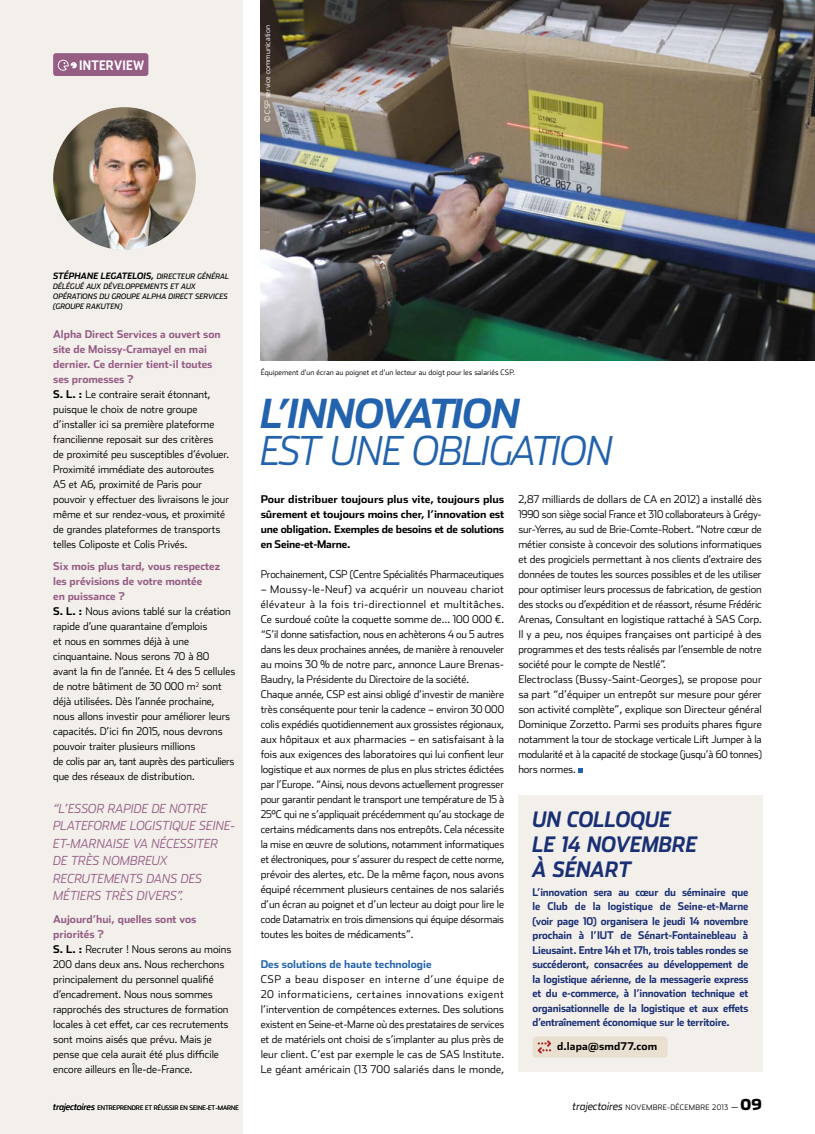
<style>
.page{position:relative;width:815px;height:1134px;background:#fff}
.page>*{position:absolute;margin:0;border:0;box-sizing:border-box;transform-origin:0 0}
.t1{font:italic 300 40px "Stainless";color:#2363ad}
.t2{font:italic 700 40px "Stainless";letter-spacing:-.02em;color:#2363ad}
.t3{font:italic 700 21.25px/25.2px "Stainless";color:#1a3075;scale:.95 1}
.t4{font:700 13.12px "Stainless Cond";letter-spacing:.015em;color:#fff}
.t5{font:italic 300 12.5px "Stainless";color:#955c84}
.t6{font:italic 300 11.25px "Stainless";letter-spacing:-.005em;color:#000}
.t7{font:300 10.62px/15px "Stainless";letter-spacing:-.005em;color:#000}
.t8{font:700 10.62px/14.5px "Stainless";letter-spacing:-.02em;color:#1a3075;text-align:justify;scale:.95 1}
.t9{font:700 10.62px/15px "Stainless";letter-spacing:-.02em;color:#000;text-align:justify}
.t10{font:700 10.62px "Stainless";color:#2363ad}
.t11{font:italic 700 8.75px "Stainless";color:#000}
.t12{font:300 7.5px "Stainless";letter-spacing:.01em;color:#000}
.t13{font:italic 7.5px/10px "Stainless";color:#000}
.t14{font:300 7.5px "Stainless";letter-spacing:.01em;color:#fff}
.t15{font:300 6.25px "Stainless";color:#000}
.s1{font-weight:400;font-size:7.5px}
.s2{font-weight:700;color:#955c84}
.s3{font-weight:700}
.s4{font-style:italic;font-size:9.38px}
.s5{font-style:normal;font-size:7.5px}
.s6{font-size:8.75px}
.s7{font-weight:900;font-size:15px}
</style>
<div class="page">
<div style="left:0;top:0;width:243px;height:1134px;background:#f3efeb"></div>
<img style="left:53px;top:107px;width:143px;height:143px;border-radius:71px">
<div style="left:53px;top:53px;width:95px;height:23px;background:#955c84;border-radius:3px"></div>
<svg style="left:58px;top:60px;width:19px;height:11px"></svg>
<svg style="left:578px;top:768px;width:5px;height:4px"></svg>
<img style="left:261px;top:0;width:554px;height:360px">
<div style="left:518px;top:795px;width:245px;height:277px;background:#f3efeb"></div>
<div style="left:533px;top:1036px;width:135px;height:21px;background:#e9e0d1;border-radius:4px"></div>
<svg style="left:538px;top:1040px;width:13px;height:13px"></svg>
<p class="t4" style="left:79px;top:57px;width:66px">INTERVIEW</p>
<p class="t14" style="left:263px;top:122px;width:98px;rotate:-90deg">© CSP service communication</p>
<p class="t11" style="left:53px;top:271px;width:178px">STÉPHANE LEGATELOIS, <span class="s1">DIRECTEUR GÉNÉRAL</span></p>
<p class="t13" style="left:53px;top:281px;width:176px">DÉLÉGUÉ AUX DÉVELOPPEMENTS ET AUX<br>OPÉRATIONS DU GROUPE ALPHA DIRECT SERVICES (GROUPE RAKUTEN)</p>
<p class="t7" style="left:53px;top:326px;width:178px"><span class="s2">Alpha Direct Services a ouvert son site de Moissy-Cramayel en mai dernier. Ce dernier tient-il toutes ses promesses ?<br></span><span class="s3">S. L. :</span> Le contraire serait étonnant, puisque le choix de notre groupe d’installer ici sa première plateforme francilienne reposait sur des critères<br>de proximité peu susceptibles d’évoluer.<br>Proximité immédiate des autoroutes A5 et A6, proximité de Paris pour pouvoir y effectuer des livraisons le jour même et sur rendez-vous, et proximité de grandes plateformes de transports telles Coliposte et Colis Privés.</p>
<p class="t7" style="left:53px;top:559px;width:184px"><span class="s2">Six mois plus tard, vous respectez les prévisions de votre montée<br>en puissance ?<br></span><span class="s3">S. L. :</span> Nous avions tablé sur la création rapide d’une quarantaine d’emplois<br>et nous en sommes déjà à une cinquantaine. Nous serons 70 à 80 avant la fin de l’année. Et 4 des 5 cellules de notre bâtiment de 30 000 m<sup>2</sup> sont déjà utilisées. Dès l’année prochaine, nous allons investir pour améliorer leurs capacités. D’ici fin 2015, nous devrons pouvoir traiter plusieurs millions<br>de colis par an, tant auprès des particuliers que des réseaux de distribution.</p>
<p class="t5" style="left:53px;top:801px;width:24px">“L’ESSOR</p>
<p class="t5" style="left:108px;top:801px;width:8px">RAPI</p>
<p class="t5" style="left:134px;top:801px;width:45px">DE DE NOTRE</p>
<p class="t5" style="left:53px;top:818px;width:9px">PLATEFORME</p>
<p class="t5" style="left:130px;top:818px;width:8px">LOGISTI</p>
<p class="t5" style="left:173px;top:818px;width:35px">QUE SEINE</p>
<p class="t5" style="left:231px;top:818px;width:6px">-</p>
<p class="t5" style="left:53px;top:836px;width:26px">ET-MARNAISE</p>
<p class="t5" style="left:133px;top:836px;width:41px">VA NÉCESSITER</p>
<p class="t5" style="left:53px;top:853px;width:60px">DETRÈSNOMBRE</p>
<p class="t5" style="left:152px;top:853px;width:18px">UX</p>
<p class="t5" style="left:53px;top:871px;width:9px">RECR</p>
<p class="t5" style="left:82px;top:871px;width:17px">UTEMENTS</p>
<p class="t5" style="left:147px;top:871px;width:17px">DANS</p>
<p class="t5" style="left:181px;top:871px;width:16px">DES</p>
<p class="t5" style="left:53px;top:888px;width:24px">MÉTIERS</p>
<p class="t5" style="left:105px;top:888px;width:80px">TRÈS DIVERS ”.</p>
<p class="t7" style="left:53px;top:911px;width:180px"><span class="s2">Aujourd’hui, quelles sont vos priorités ?<br></span><span class="s3">S. L. :</span> Recruter ! Nous serons au moins 200 dans deux ans. Nous recherchons principalement du personnel qualifié d’encadrement. Nous nous sommes rapprochés des structures de formation locales à cet effet, car ces recrutements sont moins aisés que prévu. Mais je pense que cela aurait été plus difficile encore ailleurs en Île-de-France.</p>
<p class="t15" style="left:53px;top:1104px;width:187px"><span class="s4">TRAJECTOIRES</span> Entreprendre et réussir en Seine-et-Marne</p>
<p class="t6" style="left:573px;top:1099px;width:71px">TRAJECTOIRES <span class="s5">novemb</span></p>
<p class="t12" style="left:658px;top:1103px;width:28px">re-Décemb</p>
<p class="t12" style="left:700px;top:1103px;width:63px">re 2013 <span class="s6">—</span> <span class="s7">09</span></p>
<p class="t12" style="left:261px;top:368px;width:256px">Équipement d'un écran au poignet et d'un lecteur au doigt pour les salariés CSP.</p>
<h1 class="t2" style="left:261px;top:389px;width:261px">L’INNOVATION</h1>
<h1 class="t1" style="left:261px;top:427px;width:173px">EST UNE OBLIGATION</h1>
<p class="t7" style="left:518px;top:491px;width:245px">2,87 milliards de dollars de CA en 2012) a installé dès 1990 son siège social France et 310 collaborateurs à Grégy&shy;sur-Yerres, au sud de Brie-Comte-Robert. “Notre cœur de métier consiste à concevoir des solutions informatiques et des progiciels permettant à nos clients d’extraire des données de toutes les sources possibles et de les utiliser pour optimiser leurs processus de fabrication, de gestion des stocks ou d’expédition et de réassort, résume Frédéric Arenas, Consultant en logistique rattaché à SAS Corp.<br>I l y a peu, nos équipes françaises ont participé à des programmes et des tests réalisés par l’ensemble de notre société pour le compte de Nestlé”.<br>Electroclass (Bussy-Saint-Georges), se propose pour sa part “d’équiper un entrepôt sur mesure pour gérer son activité complète”, explique son Directeur général Dominique Zorzetto. Parmi ses produits phares figure notamment la tour de stockage verticale Lift Jumper à la modularité et à la capacité de stockage (jusqu’à 60 tonnes) hors normes.</p>
<p class="t9" style="left:261px;top:491px;width:245px">Pour distribuer toujours plus vite, toujours plus sûrement et toujours moins cher, l’innovation est une obligation. Exemples de besoins et de solutions en Seine-et-Marne.</p>
<p class="t7" style="left:261px;top:566px;width:245px">Prochainement, CSP (Centre Spécialités Pharmaceutiques</p>
<p class="t7" style="left:261px;top:581px;width:245px">– Moussy-le-Neuf) va acquérir un nouveau chariot élévateur à la fois tri-directionnel et multitâches.<br>Ce surdoué coûte la coquette somme de… 100 000 €. “S’il donne satisfaction, nous en achèterons 4 ou 5 autres dans les deux prochaines années, de manière à renouveler au moins 30 % de notre parc, annonce Laure Brenas-Baudry, la Présidente du Directoire de la société.<br>Chaque année, CSP est ainsi obligé d’investir de manière très conséquente pour tenir la cadence – environ 30 000 colis expédiés quotidiennement aux grossistes régionaux, aux hôpitaux et aux pharmacies – en satisfaisant à la fois aux exigences des laboratoires qui lui confient leur logistique et aux normes de plus en plus strictes édictées par l’Europe. “Ainsi, nous devons actuellement progresser pour garantir pendant le transport une température de 15 à 25°C qui ne s’appliquait précédemment qu’au stockage de certains médicaments dans nos entrepôts. Cela nécessite la mise en œuvre de solutions, notamment informatiques et électroniques, pour s’assurer du respect de cette norme, prévoir des alertes, etc. De la même façon, nous avons équipé récemment plusieurs centaines de nos salariés d’un écran au poignet et d’un lecteur au doigt pour lire le code Datamatrix en trois dimensions qui équipe désormais toutes les boites de médicaments”.</p>
<p class="t10" style="left:261px;top:957px;width:172px">Des solutions de haute technologie</p>
<p class="t7" style="left:261px;top:971px;width:245px;text-align:justify">CSP a beau disposer en interne d’une équipe de 20 informaticiens, certaines innovations exigent l’intervention de compétences externes. Des solutions existent en Seine-et-Marne où des prestataires de services et de matériels ont choisi de s’implanter au plus près de leur client. C’est par exemple le cas de SAS I nstitute.<br>Le géant américain (13 700 salariés dans le monde,</p>
<h2 class="t3" style="left:533px;top:806px;width:175px">UN COLLOQUE<br>LE 14 NOVEMBRE<br>À SÉNART</h2>
<p class="t8" style="left:533px;top:885px;width:229px">L’innovation sera au cœur du séminaire que le Club de la logistique de Seine-et-Marne (voir page 10) organisera le jeudi 14 novembre prochain à l’IUT de Sénart-Fontainebleau à Lieusaint. Entre 14h et 17h, trois tables rondes se succéderont, consacrées au développement de la logistique aérienne, de la messagerie express et du e-commerce, à l’innovation technique et organisationnelle de la logistique et aux effets d’entraînement économique sur le territoire.</p>
<p class="t9" style="left:557px;top:1038px;width:102px">d.lapa@smd77.com</p>
</div>
